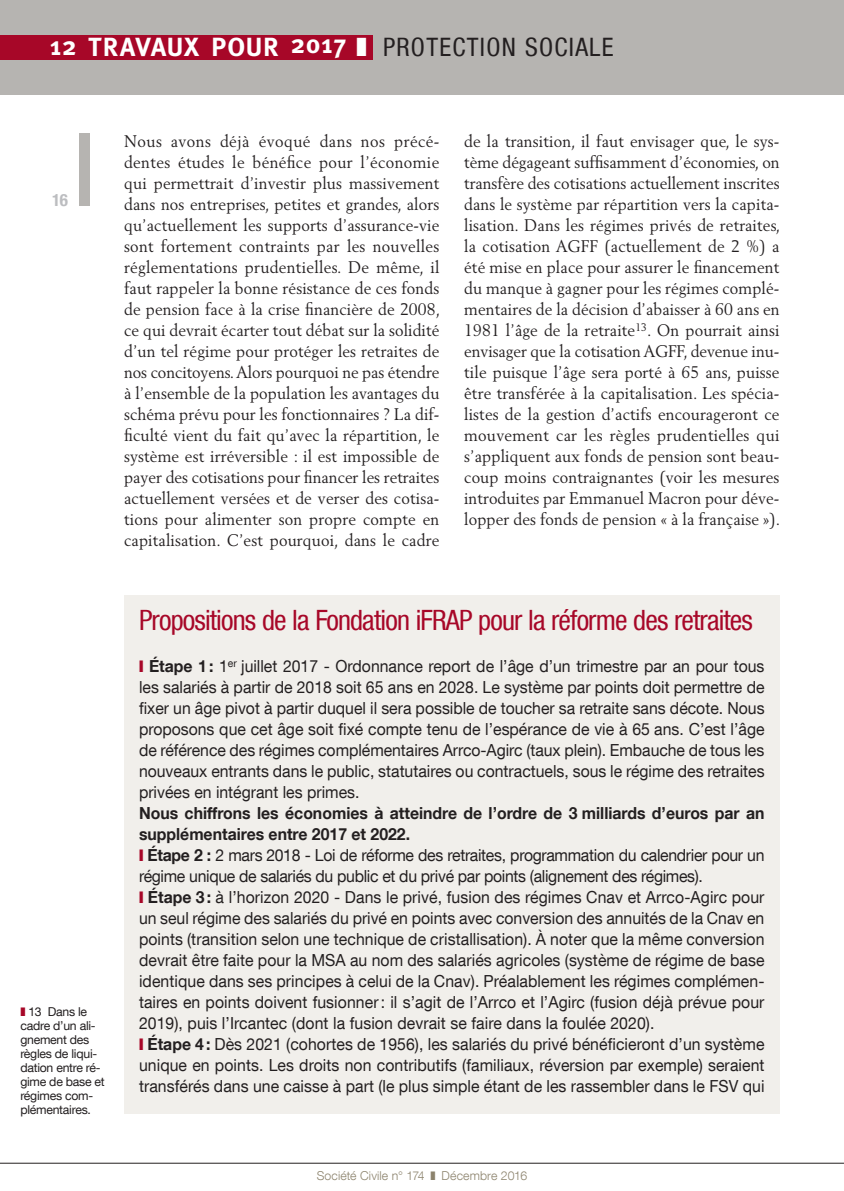
<style>
.page{position:relative;width:844px;height:1191px;background:#fff}
.page>*{position:absolute;margin:0;border:0;box-sizing:border-box;transform-origin:0 0}
.E-Titre{font:condensed 28px "Helvetica Neue LT Com";letter-spacing:-.03em;color:#a70728}
.t1{font:700 26.25px "Meta";letter-spacing:.04em;color:#fff}
.t2{font:700 condensed 16.97px "Helvetica Neue LT Com";color:#bcbdc0}
.A-Texte{font:16.62px/21px "Berling LT Std";letter-spacing:.01em;color:#231f20;text-align:justify;scale:.95 1}
.E-Texte{font:16.62px/21px "Helvetica Neue LT Com";color:#231f20;text-align:justify;scale:.95 1}
.E-Texte-2{font:16.62px/21px "Helvetica Neue LT Com";letter-spacing:-.02em;color:#231f20;scale:.95 1}
.E-Texte-3{font:700 16.62px/21px "Helvetica Neue LT Com";color:#231f20;scale:.95 1}
.t3{font:12.25px/14px "Helvetica Neue LT Com";letter-spacing:-.02em;color:#231f20}
.t4{font:300 12.25px "Helvetica Neue LT Com";letter-spacing:.01em;color:#8c836d}
.s1{font-family:"Helvetica Neue LT Com";font-weight:400;font-stretch:condensed;font-size:25.38px;color:#231f20}
.s2{color:#a70728}
.s3{font-weight:700}
</style>
<div class="page">
<div style="left:80px;top:133px;width:10px;height:73px;background:#b6b4b1"></div>
<hr style="left:0;top:1162px;width:843px;height:1px;background:#231f20">
<div style="left:0;top:0;width:843px;height:94px;background:#b6b4b1"></div>
<div style="left:0;top:35px;width:373px;height:24px;background:#a70728"></div>
<div style="left:124px;top:595px;width:655px;height:518px;background:#f1efeb"></div>
<h2 class="t1" style="left:50px;top:32px;width:565px">12 TRAVAUX POUR 2017 ❚ <span class="s1">PROTECTION SOCIALE</span></h2>
<p class="t2" style="left:52px;top:190px;width:17px">16</p>
<p class="A-Texte" style="left:124px;top:130px;width:334px">Nous avons déjà évoqué dans nos précé&shy;dentes études le bénéfice pour l’économie qui permettrait d’investir plus massivement dans nos entreprises, petites et grandes, alors qu’actuellement les supports d’assurance-vie sont fortement contraints par les nouvelles réglementations prudentielles. De même, il faut rappeler la bonne résistance de ces fonds de pension face à la crise financière de 2008, ce qui devrait écarter tout débat sur la solidité d’un tel régime pour protéger les retraites de nos concitoyens. Alors pourquoi ne pas étendre à l’ensemble de la population les avantages du schéma prévu pour les fonctionnaires ? La dif&shy;ficulté vient du fait qu’avec la répartition, le système est irréversible : il est impossible de payer des cotisations pour financer les retraites actuellement versées et de verser des cotisa&shy;tions pour alimenter son propre compte en capitalisation. C’est pourquoi, dans le cadre</p>
<p class="A-Texte" style="left:464px;top:130px;width:334px">de la transition, il faut envisager que, le sys&shy;tème dégageant suffisamment d’économies, on transfère des cotisations actuellement inscrites dans le système par répartition vers la capita&shy;lisation. Dans les régimes privés de retraites, la cotisation AGFF (actuellement de 2 %) a été mise en place pour assurer le financement du manque à gagner pour les régimes complé&shy;mentaires de la décision d’abaisser à 60 ans en 1981 l’âge de la retraite<sup>13</sup>. On pourrait ainsi envisager que la cotisation AGFF, devenue inu&shy;tile puisque l’âge sera porté à 65 ans, puisse être transférée à la capitalisation. Les spécia&shy;listes de la gestion d’actifs encourageront ce mouvement car les règles prudentielles qui s’appliquent aux fonds de pension sont beau&shy;coup moins contraignantes (voir les mesures introduites par Emmanuel Macron pour déve&shy;lopper des fonds de pension « à la française »).</p>
<p class="t3" style="left:20px;top:1004px;width:86px"><span class="s2">❚</span> 13 Dans le cadre d’un ali&shy;gnement des règles de liqui&shy;dation entre ré&shy;gime de base et régimes com&shy;plémentaires.</p>
<p class="E-Titre" style="left:139px;top:604px;width:615px">Propositions de la Fondation iFRAP pour la réforme des retraites</p>
<p class="E-Texte" style="left:139px;top:655px;width:659px"><span class="s2">❙</span> <span class="s3">Étape 1:</span> 1<sup>er</sup> juillet 2017 - Ordonnance report de l’âge d’un trimestre par an pour tous les salariés à partir de 2018 soit 65 ans en 2028. Le système par points doit permettre de fixer un âge pivot à partir duquel il sera possible de toucher sa retraite sans décote. Nous proposons que cet âge soit fixé compte tenu de l’espérance de vie à 65 ans. C’est l’âge de référence des régimes complémentaires Arrco-Agirc (taux plein). Embauche de tous les nouveaux entrants dans le public, statutaires ou contractuels, sous le régime des retraites privées en intégrant les primes.</p>
<p class="E-Texte-3" style="left:139px;top:802px;width:659px">Nous chiffrons les économies à atteindre de l’ordre de 3 milliards d’euros par an supplémentaires entre 2017 et 2022.</p>
<p class="E-Texte-2" style="left:139px;top:844px;width:659px"><span class="s2">❙</span> <span class="s3">Étape 2 :</span> 2 mars 2018 - Loi de réforme des retraites, programmation du calendrier pour un régime unique de salariés du public et du privé par points (alignement des régimes).</p>
<p class="E-Texte" style="left:139px;top:886px;width:659px"><span class="s2">❙</span> <span class="s3">Étape 3:</span> à l’horizon 2020 - Dans le privé, fusion des régimes Cnav et Arrco-Agirc pour un seul régime des salariés du privé en points avec conversion des annuités de la Cnav en points (transition selon une technique de cristallisation). À noter que la même conversion devrait être faite pour la MSA au nom des salariés agricoles (système de régime de base identique dans ses principes à celui de la Cnav). Préalablement les régimes complémen&shy;taires en points doivent fusionner: il s’agit de l’Arrco et l’Agirc (fusion déjà prévue pour 2019), puis l’Ircantec (dont la fusion devrait se faire dans la foulée 2020).</p>
<p class="E-Texte" style="left:139px;top:1033px;width:659px"><span class="s2">❙</span> <span class="s3">Étape 4:</span> Dès 2021 (cohortes de 1956), les salariés du privé bénéficieront d’un système unique en points. Les droits non contributifs (familiaux, réversion par exemple) seraient transférés dans une caisse à part (le plus simple étant de les rassembler dans le FSV qui</p>
<p class="t4" style="left:317px;top:1167px;width:212px">Société Civile n° 174 ❚ Décembre 2016</p>
</div>
